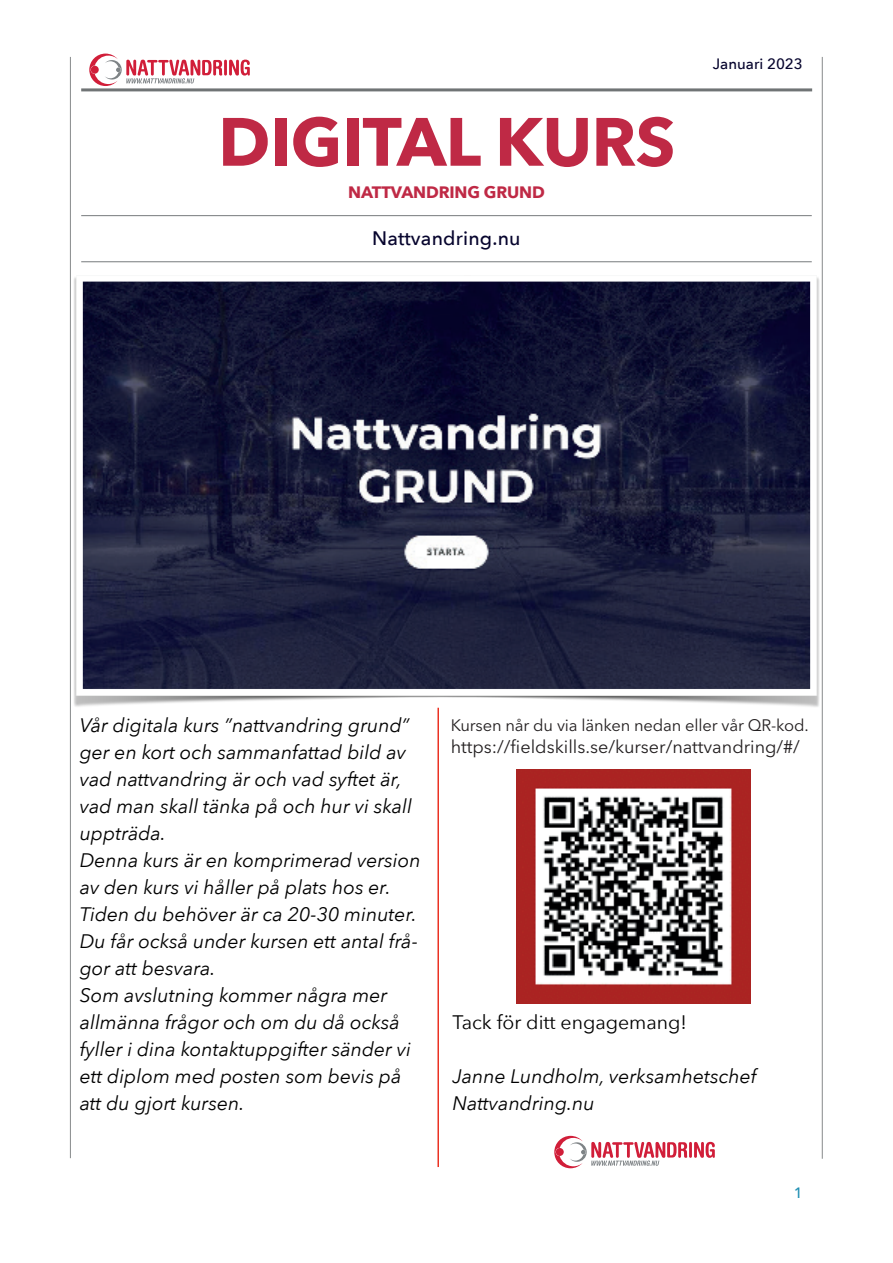
<style>
.page{position:relative;width:893px;height:1263px;background:#fff}
.page>*{position:absolute;margin:0;border:0;box-sizing:border-box;transform-origin:0 0}
.t1{font:700 67.5px "Avenir Next";letter-spacing:-.01em;color:#bf2945}
.t2{font:italic 19.5px/27px "Avenir Next";color:#000001}
.t3{font:19.5px/27px "Avenir Next";color:#000001}
.t4{font:500 19.5px "Avenir Next";letter-spacing:.01em;color:#07052e}
.t5{font:18px "Avenir Next LT Pro";color:#231f20}
.t6{font:16.5px "Avenir Next LT Pro";letter-spacing:-.01em;color:#231f20}
.t7{font:700 16.5px "Avenir Next";letter-spacing:-.01em;color:#bf2945}
.t8{font:500 15px "Avenir Next";color:#07052e}
.t9{font:500 15px "Avenir Next";color:#208fb3}
</style>
<div class="page">
<hr style="left:70px;top:57px;width:1px;height:1101px;background:#878a8b">
<hr style="left:822px;top:57px;width:1px;height:1102px;background:#878a8b">
<hr style="left:81px;top:215px;width:731px;height:1px;background:#86898b">
<hr style="left:81px;top:261px;width:731px;height:1px;background:#86898b">
<hr style="left:81px;top:88px;width:731px;height:3px;background:#707475">
<img style="left:74px;top:277px;width:745px;height:431px">
<hr style="left:437px;top:708px;width:2px;height:459px;background:#eb3223">
<img style="left:517px;top:769px;width:234px;height:234px">
<svg style="left:89px;top:54px;width:161px;height:32px"></svg>
<svg style="left:554px;top:1135px;width:161px;height:33px"></svg>
<h1 class="t1" style="left:218px;top:84px;width:459px">DIGITAL KURS</h1>
<p class="t7" style="left:348px;top:178px;width:198px">NATTVANDRING GRUND</p>
<p class="t4" style="left:372px;top:222px;width:150px">Nattvandring.nu</p>
<p class="t8" style="left:713px;top:51px;width:91px">Januari 2023</p>
<p class="t2" style="left:80px;top:711px;width:342px">Vår digitala kurs ”nattvandring grund” ger en kort och sammanfattad bild av vad nattvandring är och vad syftet är, vad man skall tänka på och hur vi skall uppträda.<br>Denna kurs är en komprimerad version av den kurs vi håller på plats hos er.<br>Tiden du behöver är ca 20-30 minuter.<br>Du får också under kursen ett antal frå&shy;gor att besvara.<br>Som avslutning kommer några mer allmänna frågor och om du då också fyller i dina kontaktuppgifter sänder vi ett diplom med posten som bevis på att du gjort kursen.</p>
<p class="t3" style="left:452px;top:711px;width:331px">Kursen når du via denna länk eller via denna QR-kod.</p>
<p class="t6" style="left:451px;top:716px;width:360px">Kursen når du via länken nedan eller vår QR-kod.</p>
<p class="t5" style="left:451px;top:736px;width:351px">https://fieldskills.se/kurser/nattvandring/#/</p>
<p class="t3" style="left:452px;top:1008px;width:236px">Tack för ditt engagemang!</p>
<p class="t2" style="left:452px;top:1062px;width:306px">Janne Lundholm, verksamhetschef<br>Nattvandring.nu</p>
<p class="t9" style="left:794px;top:1179px;width:10px">1</p>
</div>
